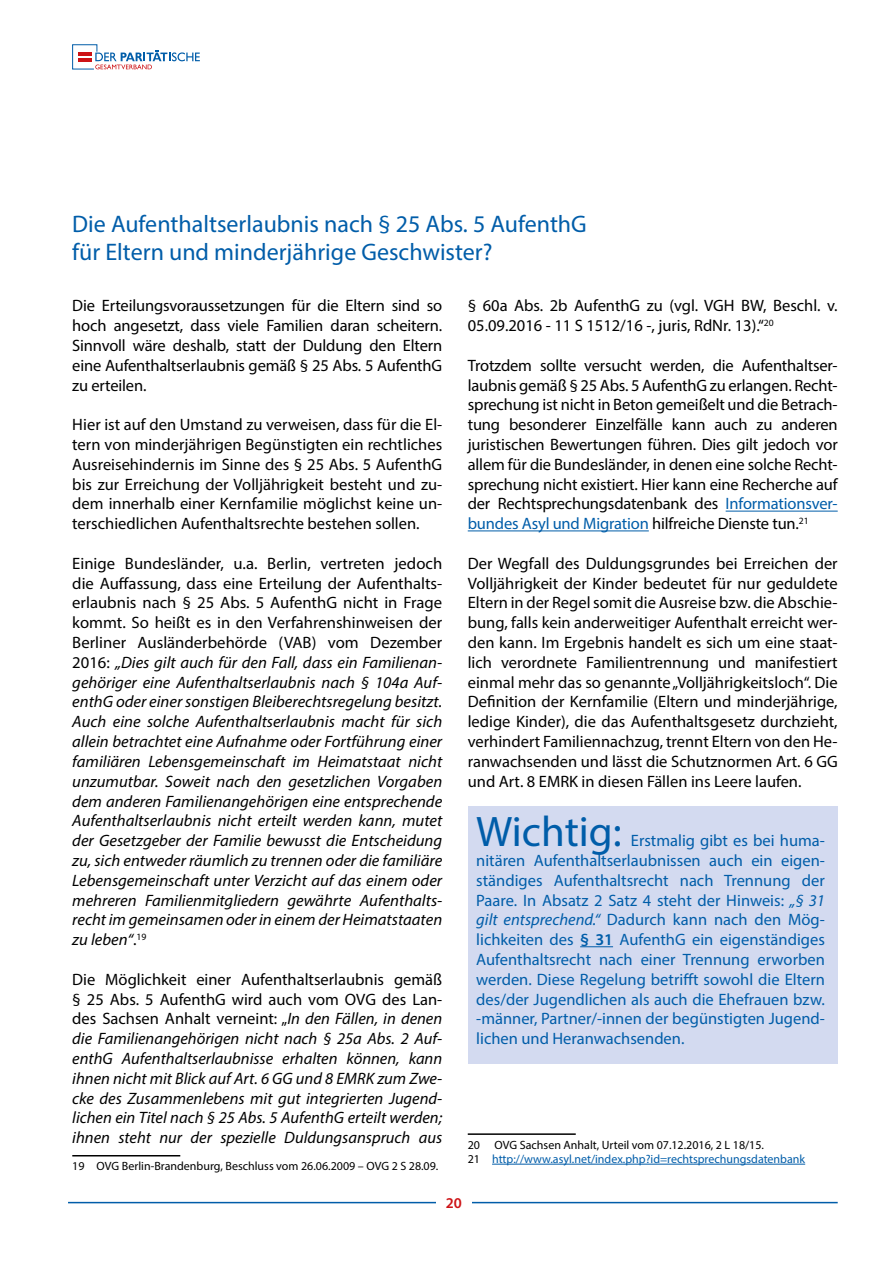
<style>
.page{position:relative;width:893px;height:1263px;background:#fff}
.page>*{position:absolute;margin:0;border:0;box-sizing:border-box;transform-origin:0 0}
.t1{font:42.9px "Myriad Pro";color:#005da9}
.t2{font:24px/28.8px "Myriad Pro";color:#005da9}
.t3{font:16.5px/19.8px "Myriad Pro";color:#000;text-align:justify}
.t4{font:italic 16.5px/19.8px "Myriad Pro";color:#000;text-align:justify}
.t5{font:16.5px/19.8px "Myriad Pro";color:#005da9;text-align:justify}
.t6{font:600 15px "Myriad Pro";color:#cd1316}
.t7{font:12px/14.4px "Myriad Pro";color:#005da9}
.t8{font:12px "Myriad Pro";color:#000}
.s1{color:#005da9}
.s2{font-style:normal}
.s3{font-style:italic}
.s4{font-weight:600}
.s5{color:#000}
</style>
<div class="page">
<hr style="left:68px;top:1202px;width:770px;height:1px;background:#005da9">
<div style="left:436px;top:1197px;width:36px;height:26px;background:#fff"></div>
<svg style="left:72px;top:44px;width:128px;height:25px"></svg>
<hr style="left:726px;top:511px;width:112px;height:1px;background:#005da9">
<hr style="left:468px;top:530px;width:181px;height:1px;background:#005da9">
<hr style="left:468px;top:1133px;width:108px;height:2px;background:#000">
<hr style="left:492px;top:1164px;width:313px;height:1px;background:#005da9">
<div style="left:468px;top:806px;width:370px;height:258px;background:#d3daf0"></div>
<hr style="left:580px;top:946px;width:33px;height:1px;background:#005da9">
<hr style="left:72px;top:1155px;width:108px;height:1px;background:#000">
<h2 class="t2" style="left:72px;top:209px;width:516px">Die Aufenthaltserlaubnis nach § 25 Abs. 5 AufenthG für Eltern und minderjährige Geschwister?</h2>
<p class="t3" style="left:468px;top:296px;width:371px">§ 60a Abs. 2b AufenthG zu (vgl. VGH BW, Beschl. v.<br>05.09.2016 - 11 S 1512/16 -, juris, RdNr. 13).“<sup>20</sup></p>
<p class="t3" style="left:468px;top:355px;width:371px">Trotzdem sollte versucht werden, die Aufenthaltser&shy;laubnis gemäß § 25 Abs. 5 AufenthG zu erlangen. Recht&shy;sprechung ist nicht in Beton gemeißelt und die Betrach&shy;tung besonderer Einzelfälle kann auch zu anderen juristischen Bewertungen führen. Dies gilt jedoch vor allem für die Bundesländer, in denen eine solche Recht&shy;sprechung nicht existiert. Hier kann eine Recherche auf der Rechtsprechungsdatenbank des <span class="s1">Informationsver&shy;bundes Asyl und Migration</span> hilfreiche Dienste tun.<sup>21</sup></p>
<p class="t3" style="left:468px;top:553px;width:371px">Der Wegfall des Duldungsgrundes bei Erreichen der Volljährigkeit der Kinder bedeutet für nur geduldete Eltern in der Regel somit die Ausreise bzw. die Abschie&shy;bung, falls kein anderweitiger Aufenthalt erreicht wer&shy;den kann. Im Ergebnis handelt es sich um eine staat&shy;lich verordnete Familientrennung und manifestiert einmal mehr das so genannte „Volljährigkeitsloch“. Die Definition der Kernfamilie (Eltern und minderjährige, ledige Kinder), die das Aufenthaltsgesetz durchzieht, verhindert Familiennachzug, trennt Eltern von den He&shy;ranwachsenden und lässt die Schutznormen Art. 6 GG und Art. 8 EMRK in diesen Fällen ins Leere laufen.</p>
<p class="t3" style="left:72px;top:296px;width:371px">Die Erteilungsvoraussetzungen für die Eltern sind so hoch angesetzt, dass viele Familien daran scheitern.<br>Sinnvoll wäre deshalb, statt der Duldung den Eltern eine Aufenthaltserlaubnis gemäß § 25 Abs. 5 AufenthG zu erteilen.</p>
<p class="t3" style="left:72px;top:415px;width:371px">Hier ist auf den Umstand zu verweisen, dass für die El&shy;tern von minderjährigen Begünstigten ein rechtliches Ausreisehindernis im Sinne des § 25 Abs. 5 AufenthG bis zur Erreichung der Volljährigkeit besteht und zu&shy;dem innerhalb einer Kernfamilie möglichst keine un&shy;terschiedlichen Aufenthaltsrechte bestehen sollen.</p>
<p class="t4" style="left:72px;top:553px;width:371px"><span class="s2">Einige Bundesländer, u.a. Berlin, vertreten jedoch die Auffassung, dass eine Erteilung der Aufenthalts&shy;erlaubnis nach § 25 Abs. 5 AufenthG nicht in Frage kommt. So heißt es in den Verfahrenshinweisen der Berliner Ausländerbehörde (VAB) vom Dezember 2016:</span> „Dies gilt auch für den Fall, dass ein Familienan&shy;gehöriger eine Aufenthaltserlaubnis nach § 104a Auf&shy;enthG oder einer sonstigen Bleiberechtsregelung besitzt.<br>Auch eine solche Aufenthaltserlaubnis macht für sich allein betrachtet eine Aufnahme oder Fortführung einer familiären Lebensgemeinschaft im Heimatstaat nicht unzumutbar. Soweit nach den gesetzlichen Vorgaben dem anderen Familienangehörigen eine entsprechende Aufenthaltserlaubnis nicht erteilt werden kann, mutet der Gesetzgeber der Familie bewusst die Entscheidung zu, sich entweder räumlich zu trennen oder die familiäre Lebensgemeinschaft unter Verzicht auf das einem oder mehreren Familienmitgliedern gewährte Aufenthalts&shy;recht im gemeinsamen oder in einem der Heimatstaaten zu leben“<span class="s2">.</span><sup>19</sup></p>
<p class="t4" style="left:72px;top:969px;width:371px"><span class="s2">Die Möglichkeit einer Aufenthaltserlaubnis gemäß § 25 Abs. 5 AufenthG wird auch vom OVG des Lan&shy;des Sachsen Anhalt verneint: „</span>In den Fällen, in denen die Familienangehörigen nicht nach § 25a Abs. 2 Auf&shy;enthG Aufenthaltserlaubnisse erhalten können, kann ihnen nicht mit Blick auf Art. 6 GG und 8 EMRK zum Zwe&shy;cke des Zusammenlebens mit gut integrierten Jugend&shy;lichen ein Titel nach § 25 Abs. 5 AufenthG erteilt werden; ihnen steht nur der spezielle Duldungsanspruch aus</p>
<p class="t8" style="left:72px;top:1159px;width:368px">19 OVG Berlin-Brandenburg, Beschluss vom 26.06.2009 – OVG 2 S 28.09.</p>
<h1 class="t1" style="left:476px;top:805px;width:147px">Wichtig:</h1>
<p class="t5" style="left:476px;top:830px;width:350px;text-indent:155px">Erstmalig gibt es bei huma&shy;nitären Aufenthaltserlaubnissen auch ein eigen&shy;ständiges Aufenthaltsrecht nach Trennung der Paare. In Absatz 2 Satz 4 steht der Hinweis: <span class="s3">„§ 31 gilt entsprechend.“</span> Dadurch kann nach den Mög&shy;lichkeiten des <span class="s4">§ 31</span> AufenthG ein eigenständiges Aufenthaltsrecht nach einer Trennung erworben werden. Diese Regelung betrifft sowohl die Eltern des/der Jugendlichen als auch die Ehefrauen bzw. -männer, Partner/-innen der begünstigten Jugend&shy;lichen und Heranwachsenden.</p>
<p class="t7" style="left:468px;top:1137px;width:339px"><span class="s5">20 OVG Sachsen Anhalt, Urteil vom 07.12.2016, 2 L 18/15.<br>21</span> http://www.asyl.net/index.php?id=rechtsprechungsdatenbank</p>
<p class="t6" style="left:446px;top:1193px;width:18px">20</p>
</div>
